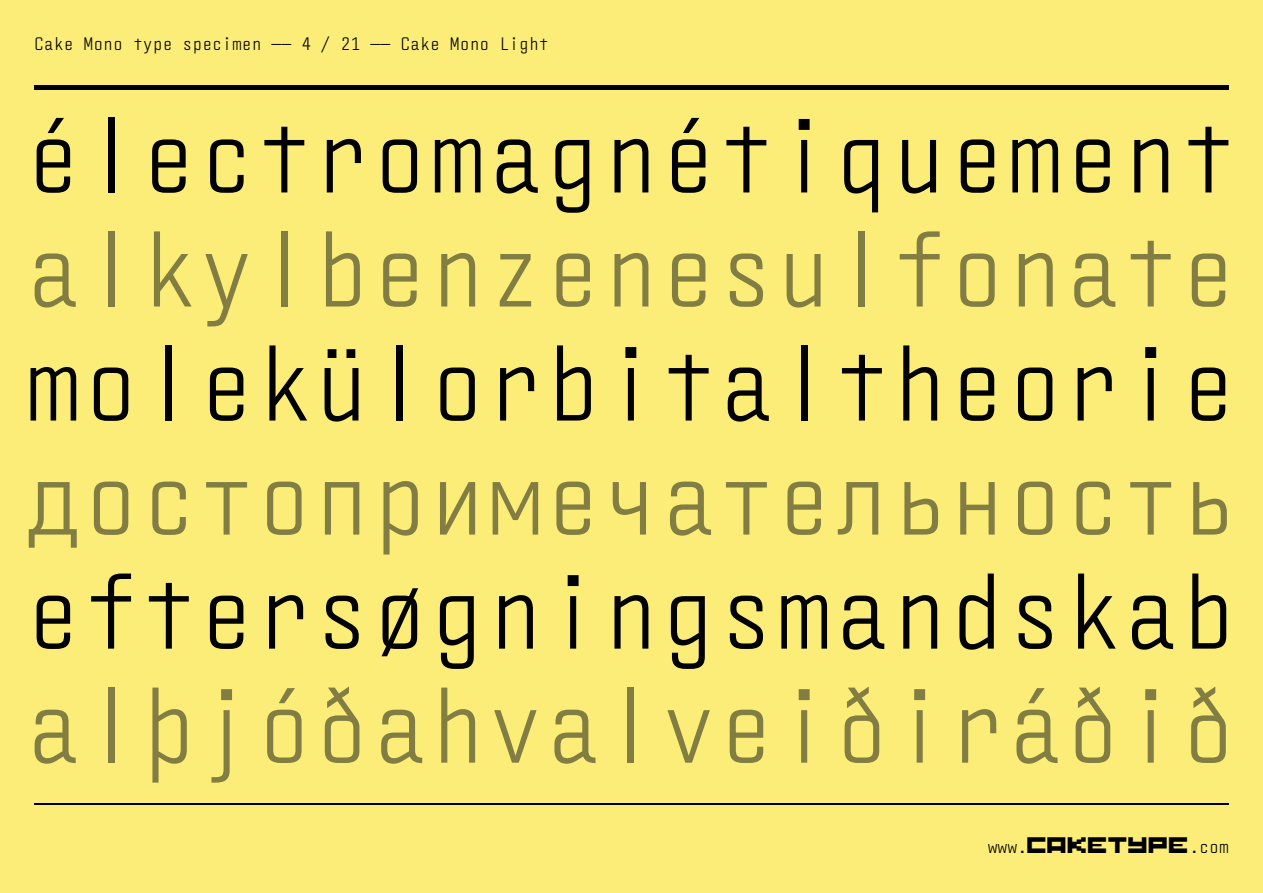
<style>
.page{position:relative;width:1263px;height:893px;background:#fbed78}
.page>*{position:absolute;margin:0;border:0;box-sizing:border-box;transform-origin:0 0}
.t1{font:300 105px "Cake Mono";color:#000}
.t2{font:300 105px "Cake Mono";color:#827d42}
.t3{font:300 18px "Cake Mono UX";color:#000}
.s1{font-family:"Cake Type Logo";font-weight:400}
</style>
<div class="page">
<hr style="left:34px;top:804px;width:1195px;height:1px;background:#000">
<hr style="left:34px;top:85px;width:1195px;height:4px;background:#000">
<p class="t3" style="left:34px;top:32px;width:516px">Cake Mono type specimen —— 4 / 21 —— Cake Mono Light</p>
<p class="t1" style="left:24px;top:88px;width:1214px">électromagnétiquement</p>
<p class="t2" style="left:24px;top:202px;width:1214px">alkylbenzenesulfonate</p>
<p class="t1" style="left:24px;top:316px;width:1214px">molekülorbitaltheorie</p>
<p class="t2" style="left:24px;top:430px;width:1214px">достопримечательность</p>
<p class="t1" style="left:24px;top:544px;width:1214px">eftersøgningsmandskab</p>
<p class="t2" style="left:24px;top:658px;width:1214px">alþjóðahvalveiðiráðið</p>
<p class="t3" style="left:988px;top:836px;width:243px">www.<span class="s1">CAKETYPE</span>.com</p>
</div>
